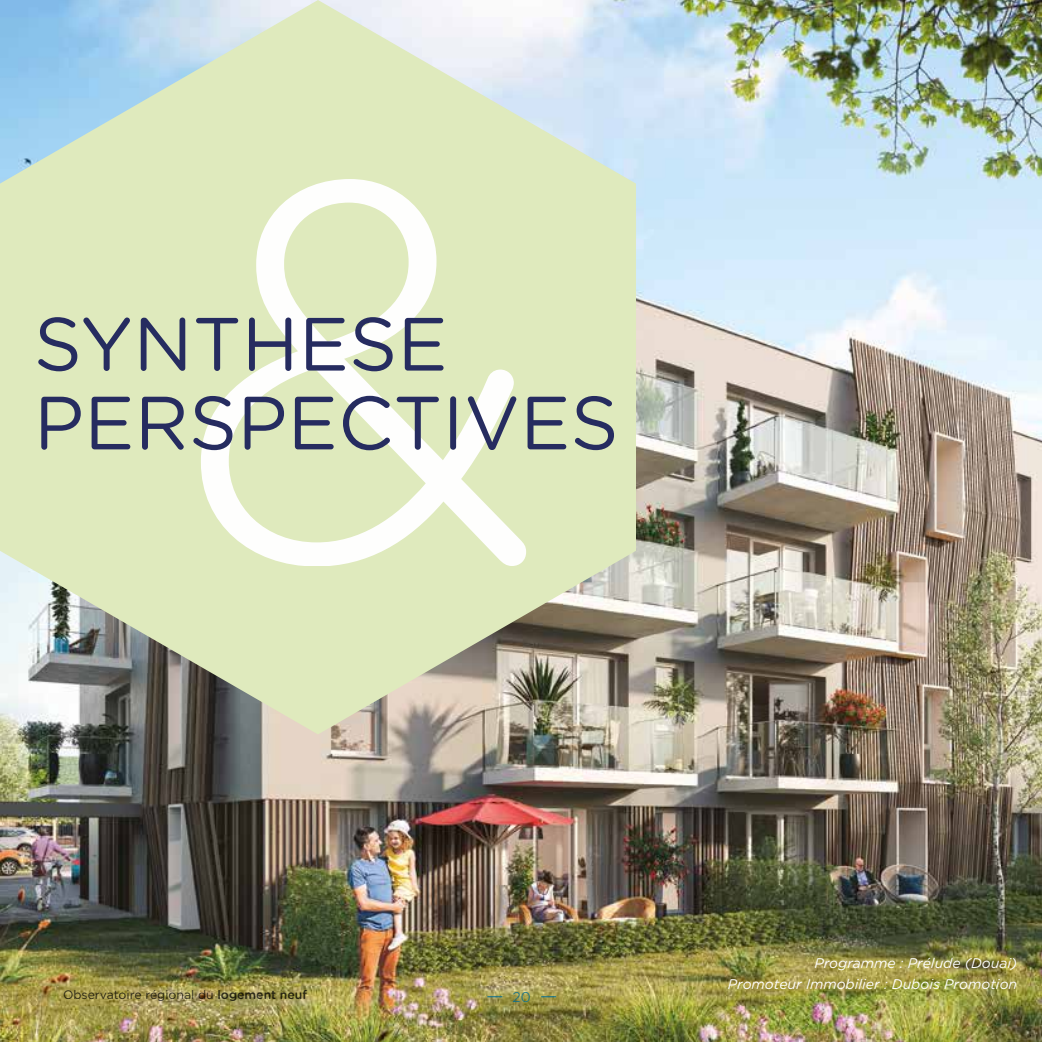
<style>
.page{position:relative;width:1042px;height:1042px;background:#fff}
.page>*{position:absolute;margin:0;border:0;box-sizing:border-box;transform-origin:0 0}
.t1{font:300 536.55px "Gotham Rounded";color:#fff}
.t2{font:75.25px/78.8px "Gotham Rounded";color:#262c60}
.t3{font:italic 14px/21px "Gotham Rounded";color:#fff;text-align:right}
.t4{font:300 14px "Gotham Rounded";color:#006c94}
.t5{font:12.25px "Gotham Rounded";color:#3c3c3b}
.s1{font-weight:500}
</style>
<div class="page">
<img style="left:0;top:0;width:1042px;height:1042px">
<svg style="left:487px;top:996px;width:15px;height:1px"></svg>
<svg style="left:541px;top:996px;width:15px;height:1px"></svg>
<svg style="left:0;top:0;width:636px;height:734px;fill:#dfeabd"></svg>
<h1 class="t1" style="left:175px;top:13px;width:375px">&amp;</h1>
<h2 class="t2" style="left:34px;top:301px;width:586px">SYNTHESE<br>PERSPECTIVES</h2>
<p class="t5" style="left:63px;top:986px;width:246px">Observatoire régional du <span class="s1">logement neuf</span></p>
<p class="t4" style="left:513px;top:987px;width:20px">20</p>
<p class="t3" style="left:728px;top:952px;width:291px">Programme : Prélude (Douai)<br>Promoteur Immobilier : Dubois Promotion</p>
</div>
